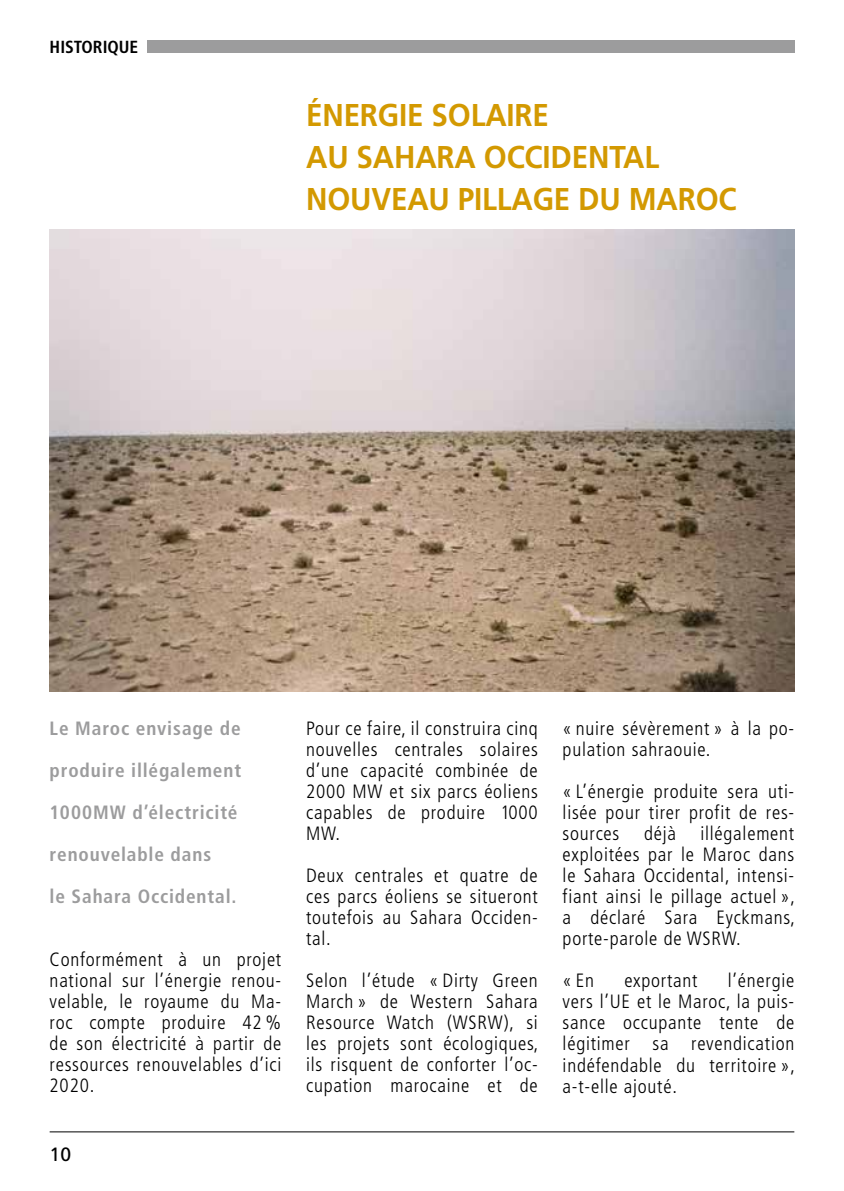
<style>
.page{position:relative;width:844px;height:1191px;background:#fff}
.page>*{position:absolute;margin:0;border:0;box-sizing:border-box;transform-origin:0 0}
.t1{font:700 31.5px/42px "Frutiger";letter-spacing:-.005em;color:#d39901;scale:.94 1}
.t2{font:300 condensed 19.25px/21px "Frutiger";letter-spacing:.04em;color:#000;text-align:justify}
.t3{font:700 condensed 19.25px/42px "Frutiger";letter-spacing:.045em;color:#9c9c9d}
.t4{font:19.25px "Frutiger";color:#000}
.t5{font:700 condensed 17.5px "Frutiger";color:#000}
</style>
<div class="page">
<img style="left:50px;top:229px;width:744px;height:462px">
<hr style="left:50px;top:1131px;width:744px;height:1px;background:#000">
<div style="left:147px;top:40px;width:647px;height:13px;background:#9c9c9d"></div>
<p class="t5" style="left:50px;top:36px;width:90px">HISTORIQUE</p>
<h1 class="t1" style="left:306px;top:94px;width:459px">ÉNERGIE SOLAIRE<br>AU SAHARA OCCIDENTAL<br>NOUVEAU PILLAGE DU MAROC</h1>
<p class="t3" style="left:50px;top:707px;width:193px">Le Maroc envisage de produire illégalement<br>1000MW d’électricité renouvelable dans<br>le Sahara Occidental.</p>
<p class="t2" style="left:50px;top:949px;width:233px">Conformément à un projet national sur l’énergie renou&shy;velable, le royaume du Ma&shy;roc compte produire 42 % de son électricité à partir de ressources renouvelables d’ici 2020.</p>
<p class="t4" style="left:50px;top:1142px;width:23px">10</p>
<p class="t2" style="left:306px;top:718px;width:233px">Pour ce faire, il construira cinq nouvelles centrales solaires d’une capacité combinée de 2000 MW et six parcs éoliens capables de produire 1000<br>MW.</p>
<p class="t2" style="left:306px;top:865px;width:233px">Deux centrales et quatre de ces parcs éoliens se situeront toutefois au Sahara Occiden&shy;tal.</p>
<p class="t2" style="left:306px;top:970px;width:234px">Selon l’étude « Dirty Green March » de Western Sahara Resource Watch (WSRW), si les projets sont écologiques, ils risquent de conforter l’oc&shy;cupation marocaine et de</p>
<p class="t2" style="left:562px;top:718px;width:233px">« nuire sévèrement » à la po&shy;pulation sahraouie.</p>
<p class="t2" style="left:562px;top:781px;width:233px">« L’énergie produite sera uti&shy;lisée pour tirer profit de res&shy;sources</p>
<p class="t2" style="left:562px;top:823px;width:234px;text-indent:138px">illégalement exploitées par le Maroc dans le Sahara Occidental, intensi&shy;fiant ainsi le pillage actuel », a déclaré Sara Eyckmans, porte-parole de WSRW.</p>
<p class="t2" style="left:562px;top:970px;width:33px">«En</p>
<p class="t2" style="left:624px;top:970px;width:75px">exportant</p>
<p class="t2" style="left:643px;top:823px;width:33px">déjà</p>
<p class="t2" style="left:562px;top:970px;width:234px;text-indent:165px">l’énergie vers l’UE et le Maroc, la puis&shy;sance occupante tente de légitimer sa revendication indéfendable du territoire », a-t-elle ajouté.</p>
</div>
